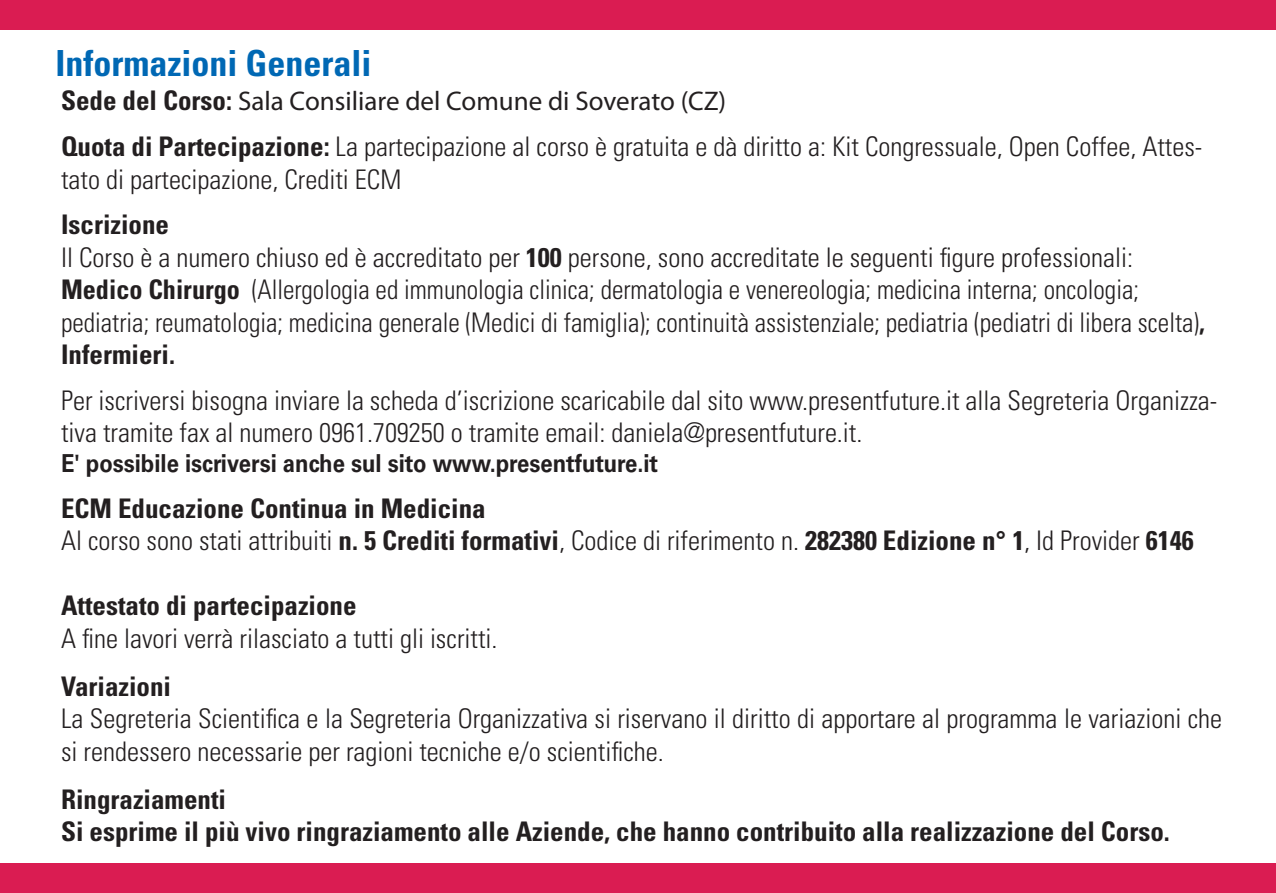
<style>
.page{position:relative;width:1276px;height:893px;background:#fff}
.page>*{position:absolute;margin:0;border:0;box-sizing:border-box;transform-origin:0 0}
.t1{font:700 condensed 36px "Univers LT Std";color:#0068b4}
.t2{font:300 condensed 27px/32.4px "Univers LT Std";color:#231f20}
.t3{font:700 condensed 27px/32.4px "Univers LT Std";color:#231f20}
.t4{font:27px "Myriad Pro";color:#231f20}
.t5{font:700 24.75px "Univers LT Std";color:#231f20;scale:.89 1}
.s1{font-family:"Univers LT Std";font-weight:700;font-stretch:condensed}
.s2{font-weight:700}
.s3{font-weight:300}
</style>
<div class="page">
<div style="left:0;top:0;width:1276px;height:29px;background:#da1c52"></div>
<div style="left:0;top:864px;width:1276px;height:29px;background:#da1c52"></div>
<h1 class="t1" style="left:56px;top:41px;width:318px">Informazioni Generali</h1>
<p class="t4" style="left:61px;top:85px;width:667px"><span class="s1">Sede del Corso:</span> Sala Consiliare del Comune di Soverato (CZ)</p>
<p class="t2" style="left:61px;top:130px;width:1143px"><span class="s2">Quota di Partecipazione:</span> La partecipazione al corso è gratuita e dà diritto a: Kit Congressuale, Open Coffee, Attes&shy;tato di partecipazione, Crediti ECM</p>
<p class="t2" style="left:61px;top:209px;width:1145px"><span class="s2">Iscrizione<br></span>Il Corso è a numero chiuso ed è accreditato per <span class="s2">100</span> persone, sono accreditate le seguenti figure professionali:<br><span class="s2">Medico Chirurgo</span> (Allergologia ed immunologia clinica; dermatologia e venereologia; medicina interna; oncologia; pediatria; reumatologia; medicina generale (Medici di famiglia); continuità assistenziale; pediatria (pediatri di libera scelta)<span class="s2">, Infermieri.</span></p>
<p class="t2" style="left:61px;top:384px;width:1158px">Per iscriversi bisogna inviare la scheda d’iscrizione scaricabile dal sito www.presentfuture.it alla Segreteria Organizza&shy;tiva tramite fax al numero 0961.709250 o tramite email: daniela@presentfuture.it.</p>
<p class="t5" style="left:61px;top:449px;width:672px">E' possibile iscriversi anche sul sito www.presentfuture.it</p>
<p class="t3" style="left:61px;top:492px;width:1134px">ECM Educazione Continua in Medicina<br><span class="s3">Al corso sono stati attribuiti</span> n. 5 Crediti formativi<span class="s3">, Codice di riferimento n.</span> 282380 Edizione n° 1<span class="s3">, Id Provider</span> 6146</p>
<p class="t3" style="left:61px;top:589px;width:297px">Attestato di partecipazione</p>
<p class="t2" style="left:61px;top:622px;width:438px">A fine lavori verrà rilasciato a tutti gli iscritti.</p>
<p class="t3" style="left:61px;top:670px;width:112px">Variazioni</p>
<p class="t2" style="left:61px;top:702px;width:1162px">La Segreteria Scientifica e la Segreteria Organizzativa si riservano il diritto di apportare al programma le variazioni che si rendessero necessarie per ragioni tecniche e/o scientifiche.</p>
<p class="t3" style="left:61px;top:783px;width:1110px">Ringraziamenti<br>Si esprime il più vivo ringraziamento alle Aziende, che hanno contribuito alla realizzazione del Corso.</p>
</div>
